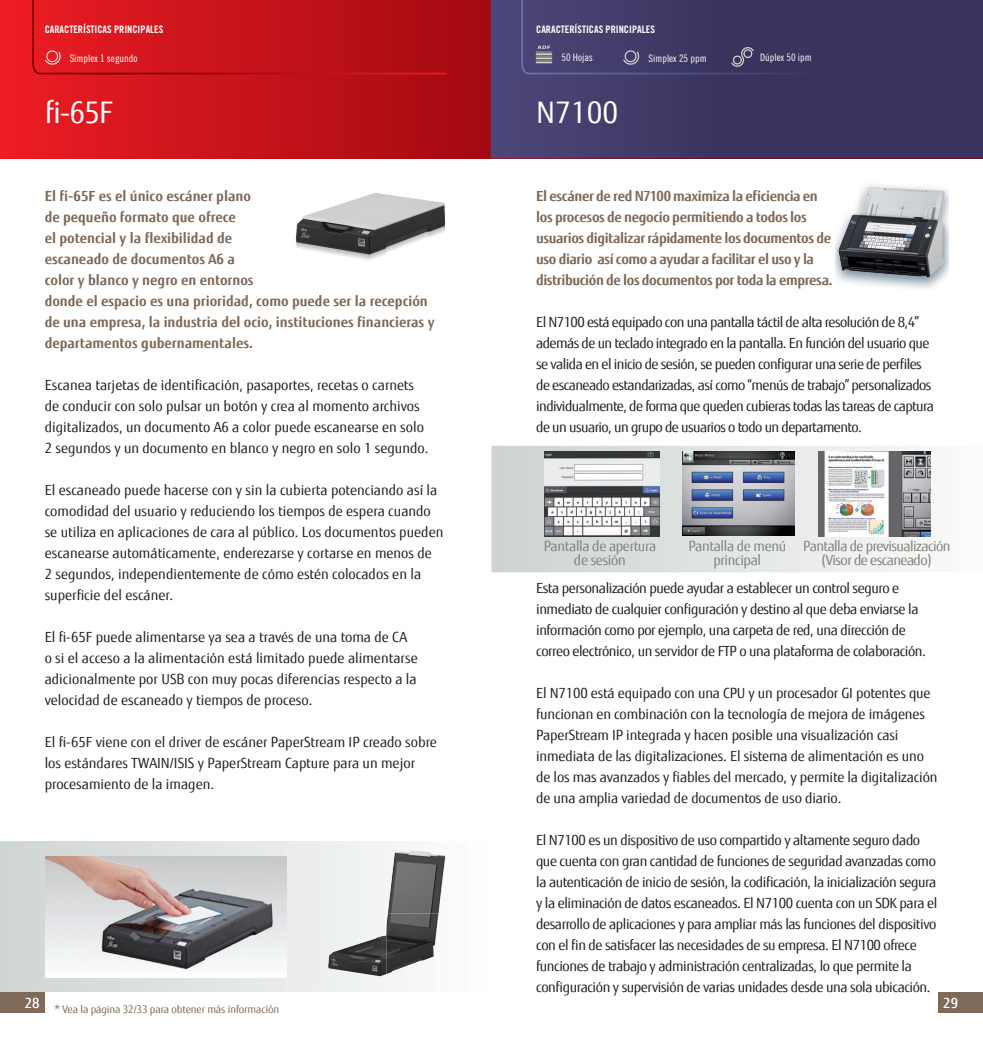
<style>
.page{position:relative;width:983px;height:1042px;background:#fff}
.page>*{position:absolute;margin:0;border:0;box-sizing:border-box;transform-origin:0 0}
.t1{font:29.75px "Fujitsu Sans";color:#fff}
.t2{font:14px/21px "Fujitsu Sans";letter-spacing:-.015em;color:#231f20}
.t3{font:14px/21px "Fujitsu Sans";letter-spacing:-.04em;color:#231f20}
.t4{font:700 14px/21px "Fujitsu Sans";color:#7f6959}
.t5{font:700 14px/21px "Fujitsu Sans";letter-spacing:-.03em;color:#7f6959}
.t6{font:14px/14px "Fujitsu Sans";letter-spacing:-.03em;color:#818178;text-align:center}
.t7{font:500 14px "Fujitsu Sans";color:#fff}
.t8{font:10.5px "Fujitsu Sans";letter-spacing:-.01em;color:#7f6959}
.t9{font:10.33px "Trade Gothic Bold Cond Twenty";color:#fff}
.t10{font:10.33px "Trade Gothic Cond Eighteen";color:#fff}
</style>
<div class="page">
<svg style="left:0;top:0;width:982px;height:159px;background:#c6121a"></svg>
<div style="left:0;top:992px;width:45px;height:21px;background:#7f6959"></div>
<svg style="left:490px;top:0;width:492px;height:158px;background:#3e3864"></svg>
<div style="left:938px;top:992px;width:44px;height:21px;background:#7f6959"></div>
<svg style="left:31px;top:0;width:417px;height:75px;background:#c6131a"></svg>
<svg style="left:520px;top:0;width:419px;height:75px;background:#3f3965"></svg>
<svg style="left:0;top:841px;width:446px;height:151px"></svg>
<img style="left:295px;top:193px;width:151px;height:67px">
<img style="left:45px;top:856px;width:241px;height:122px">
<img style="left:388px;top:850px;width:57px;height:63px">
<img style="left:328px;top:923px;width:58px;height:53px">
<img style="left:386px;top:913px;width:52px;height:61px">
<img style="left:835px;top:185px;width:113px;height:104px">
<img style="left:838px;top:187px;width:106px;height:90px">
<svg style="left:491px;top:446px;width:440px;height:126px;background:#dde1e0"></svg>
<img style="left:818px;top:451px;width:112px;height:86px">
<img style="left:681px;top:451px;width:113px;height:85px">
<img style="left:544px;top:451px;width:115px;height:85px">
<p class="t9" style="left:45px;top:23px;width:120px">CARACTERÍSTICAS PRINCIPALES</p>
<p class="t10" style="left:70px;top:52px;width:69px">Simplex 1 segundo</p>
<h1 class="t1" style="left:45px;top:95px;width:70px">fi-65F</h1>
<p class="t4" style="left:45px;top:185px;width:391px">El fi-65F es el único escáner plano<br>de pequeño formato que ofrece<br>el potencial y la flexibilidad de<br>escaneado de documentos A6 a<br>color y blanco y negro en entornos<br>donde el espacio es una prioridad, como puede ser la recepción de una empresa, la industria del ocio, instituciones financieras y departamentos gubernamentales.</p>
<p class="t2" style="left:45px;top:374px;width:385px">Escanea tarjetas de identificación, pasaportes, recetas o carnets de conducir con solo pulsar un botón y crea al momento archivos digitalizados, un documento A6 a color puede escanearse en solo 2 segundos y un documento en blanco y negro en solo 1 segundo.</p>
<p class="t2" style="left:45px;top:479px;width:400px">El escaneado puede hacerse con y sin la cubierta potenciando así la comodidad del usuario y reduciendo los tiempos de espera cuando se utiliza en aplicaciones de cara al público. Los documentos pueden escanearse automáticamente, enderezarse y cortarse en menos de<br>2 segundos, independientemente de cómo estén colocados en la superficie del escáner.</p>
<p class="t2" style="left:45px;top:626px;width:374px">El fi-65F puede alimentarse ya sea a través de una toma de CA o si el acceso a la alimentación está limitado puede alimentarse adicionalmente por USB con muy pocas diferencias respecto a la velocidad de escaneado y tiempos de proceso.</p>
<p class="t2" style="left:45px;top:731px;width:394px">El fi-65F viene con el driver de escáner PaperStream IP creado sobre los estándares TWAIN/ISIS y PaperStream Capture para un mejor procesamiento de la imagen.</p>
<p class="t9" style="left:536px;top:23px;width:120px">CARACTERÍSTICAS PRINCIPALES</p>
<p class="t10" style="left:561px;top:51px;width:33px">50 Hojas</p>
<p class="t10" style="left:648px;top:52px;width:59px">Simplex 25 ppm</p>
<p class="t10" style="left:759px;top:51px;width:53px">Dúplex 50 ipm</p>
<h1 class="t1" style="left:536px;top:95px;width:83px">N7100</h1>
<p class="t5" style="left:536px;top:185px;width:298px">El escáner de red N7100 maximiza la eficiencia en los procesos de negocio permitiendo a todos los usuarios digitalizar rápidamente los documentos de uso diario así como a ayudar a facilitar el uso y la distribución de los documentos por toda la empresa.</p>
<p class="t3" style="left:536px;top:311px;width:399px">El N7100 está equipado con una pantalla táctil de alta resolución de 8,4” además de un teclado integrado en la pantalla. En función del usuario que se valida en el inicio de sesión, se pueden configurar una serie de perfiles de escaneado estandarizadas, así como “menús de trabajo” personalizados individualmente, de forma que queden cubieras todas las tareas de captura de un usuario, un grupo de usuarios o todo un departamento.</p>
<p class="t6" style="left:543px;top:539px;width:114px">Pantalla de apertura de sesión</p>
<p class="t6" style="left:803px;top:539px;width:149px">Pantalla de previsualización (Visor de escaneado)</p>
<p class="t6" style="left:688px;top:539px;width:99px">Pantalla de menú principal</p>
<p class="t2" style="left:536px;top:577px;width:391px">Esta personalización puede ayudar a establecer un control seguro e inmediato de cualquier configuración y destino al que deba enviarse la información como por ejemplo, una carpeta de red, una dirección de correo electrónico, un servidor de FTP o una plataforma de colaboración.</p>
<p class="t2" style="left:536px;top:682px;width:403px">El N7100 está equipado con una CPU y un procesador GI potentes que funcionan en combinación con la tecnología de mejora de imágenes PaperStream IP integrada y hacen posible una visualización casi inmediata de las digitalizaciones. El sistema de alimentación es uno de los mas avanzados y fiables del mercado, y permite la digitalización de una amplia variedad de documentos de uso diario.</p>
<p class="t2" style="left:536px;top:829px;width:402px">El N7100 es un dispositivo de uso compartido y altamente seguro dado que cuenta con gran cantidad de funciones de seguridad avanzadas como la autenticación de inicio de sesión, la codificación, la inicialización segura y la eliminación de datos escaneados. El N7100 cuenta con un SDK para el desarrollo de aplicaciones y para ampliar más las funciones del dispositivo con el fin de satisfacer las necesidades de su empresa. El N7100 ofrece funciones de trabajo y administración centralizadas, lo que permite la configuración y supervisión de varias unidades desde una sola ubicación.</p>
<p class="t7" style="left:25px;top:994px;width:16px">28</p>
<p class="t7" style="left:943px;top:994px;width:16px">29</p>
<p class="t8" style="left:55px;top:1003px;width:226px">* Vea la página 32/33 para obtener más información</p>
</div>
